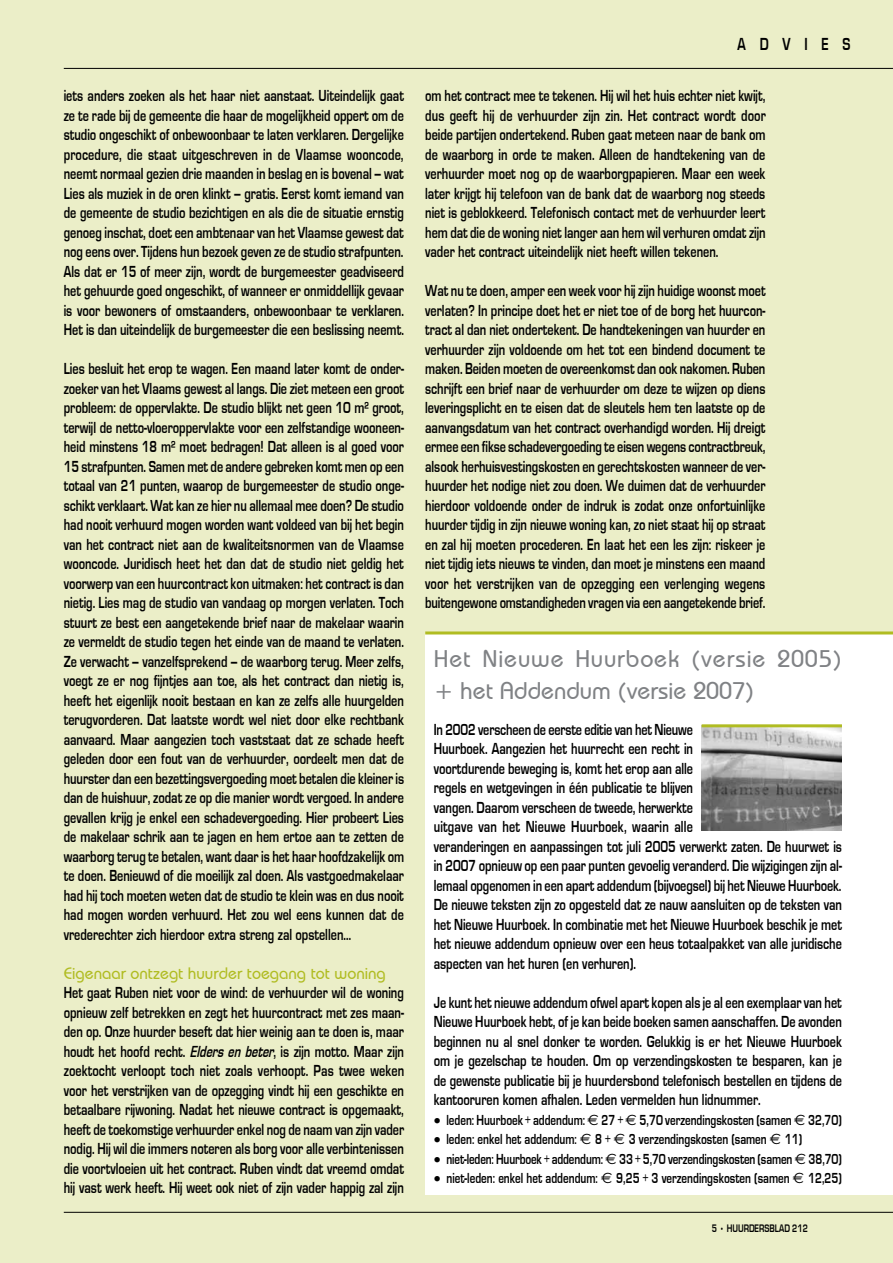
<style>
.page{position:relative;width:893px;height:1263px;background:#ebeec8}
.page>*{position:absolute;margin:0;border:0;box-sizing:border-box;transform-origin:0 0}
.t1{font:500 24px/32.4px "Bauhaus IT Cby BT";letter-spacing:.035em;color:#808285}
.t2{font:18px "Eurose Cond";color:#000}
.t3{font:16.5px/19.5px "Eurose Cond";color:#000;text-align:justify}
.t4{font:500 16.5px "Bauhaus IT Cby BT";color:#b0bc22}
.t5{font:15px "Eurose Cond";color:#000}
.t6{font:11.25px "Eurose Cond";color:#000}
.s1{font-style:italic}
.s2{font-family:"Euro Sans"}
</style>
<div class="page">
<hr style="left:64px;top:1212px;width:829px;height:1px;background:#000">
<hr style="left:64px;top:68px;width:829px;height:1px;background:#000">
<div style="left:425px;top:632px;width:468px;height:563px;background:#fff"></div>
<hr style="left:425px;top:631px;width:468px;height:3px;background:#b0bc22">
<img style="left:702px;top:727px;width:140px;height:103px">
<hr style="left:702px;top:724px;width:140px;height:3px;background:#b0bc22">
<p class="t3" style="left:64px;top:86px;width:342px">iets anders zoeken als het haar niet aanstaat. Uiteindelijk gaat ze te rade bij de gemeente die haar de mogelijkheid oppert om de studio ongeschikt of onbewoonbaar te laten verklaren. Dergelijke procedure, die staat uitgeschreven in de Vlaamse wooncode, neemt normaal gezien drie maanden in beslag en is bovenal – wat Lies als muziek in de oren klinkt – gratis. Eerst komt iemand van de gemeente de studio bezichtigen en als die de situatie ernstig genoeg inschat, doet een ambtenaar van het Vlaamse gewest dat nog eens over. Tijdens hun bezoek geven ze de studio strafpunten.<br>Als dat er 15 of meer zijn, wordt de burgemeester geadviseerd het gehuurde goed ongeschikt, of wanneer er onmiddellijk gevaar is voor bewoners of omstaanders, onbewoonbaar te verklaren.<br>Het is dan uiteindelijk de burgemeester die een beslissing neemt.</p>
<p class="t3" style="left:64px;top:359px;width:342px">Lies besluit het erop te wagen. Een maand later komt de onder&shy;zoeker van het Vlaams gewest al langs. Die ziet meteen een groot probleem: de oppervlakte. De studio blijkt net geen 10 m² groot, terwijl de netto-vloeroppervlakte voor een zelfstandige wooneen&shy;heid minstens 18 m² moet bedragen! Dat alleen is al goed voor 15 strafpunten. Samen met de andere gebreken komt men op een totaal van 21 punten, waarop de burgemeester de studio onge&shy;schikt verklaart. Wat kan ze hier nu allemaal mee doen? De studio had nooit verhuurd mogen worden want voldeed van bij het begin van het contract niet aan de kwaliteitsnormen van de Vlaamse wooncode. Juridisch heet het dan dat de studio niet geldig het voorwerp van een huurcontract kon uitmaken: het contract is dan nietig. Lies mag de studio van vandaag op morgen verlaten. Toch stuurt ze best een aangetekende brief naar de makelaar waarin ze vermeldt de studio tegen het einde van de maand te verlaten.<br>Ze verwacht – vanzelfsprekend – de waarborg terug. Meer zelfs, voegt ze er nog fijntjes aan toe, als het contract dan nietig is, heeft het eigenlijk nooit bestaan en kan ze zelfs alle huurgelden terugvorderen. Dat laatste wordt wel niet door elke rechtbank aanvaard. Maar aangezien toch vaststaat dat ze schade heeft geleden door een fout van de verhuurder, oordeelt men dat de huurster dan een bezettingsvergoeding moet betalen die kleiner is dan de huishuur, zodat ze op die manier wordt vergoed. In andere gevallen krijg je enkel een schadevergoeding. Hier probeert Lies de makelaar schrik aan te jagen en hem ertoe aan te zetten de waarborg terug te betalen, want daar is het haar hoofdzakelijk om te doen. Benieuwd of die moeilijk zal doen. Als vastgoedmakelaar had hij toch moeten weten dat de studio te klein was en dus nooit had mogen worden verhuurd. Het zou wel eens kunnen dat de vrederechter zich hierdoor extra streng zal opstellen…</p>
<p class="t4" style="left:64px;top:963px;width:324px">Eigenaar ontzegt huurder toegang tot woning</p>
<p class="t3" style="left:64px;top:983px;width:342px">Het gaat Ruben niet voor de wind: de verhuurder wil de woning opnieuw zelf betrekken en zegt het huurcontract met zes maan&shy;den op. Onze huurder beseft dat hier weinig aan te doen is, maar houdt het hoofd recht. <span class="s1">Elders en beter</span>, is zijn motto. Maar zijn zoektocht verloopt toch niet zoals verhoopt. Pas twee weken voor het verstrijken van de opzegging vindt hij een geschikte en betaalbare rijwoning. Nadat het nieuwe contract is opgemaakt, heeft de toekomstige verhuurder enkel nog de naam van zijn vader nodig. Hij wil die immers noteren als borg voor alle verbintenissen die voortvloeien uit het contract. Ruben vindt dat vreemd omdat hij vast werk heeft. Hij weet ook niet of zijn vader happig zal zijn</p>
<p class="t2" style="left:737px;top:34px;width:114px">AD V I ES</p>
<p class="t3" style="left:425px;top:86px;width:342px">om het contract mee te tekenen. Hij wil het huis echter niet kwijt, dus geeft hij de verhuurder zijn zin. Het contract wordt door beide partijen ondertekend. Ruben gaat meteen naar de bank om de waarborg in orde te maken. Alleen de handtekening van de verhuurder moet nog op de waarborgpapieren. Maar een week later krijgt hij telefoon van de bank dat de waarborg nog steeds niet is geblokkeerd. Telefonisch contact met de verhuurder leert hem dat die de woning niet langer aan hem wil verhuren omdat zijn vader het contract uiteindelijk niet heeft willen tekenen.</p>
<p class="t3" style="left:425px;top:281px;width:342px">Wat nu te doen, amper een week voor hij zijn huidige woonst moet verlaten? In principe doet het er niet toe of de borg het huurcon&shy;tract al dan niet ondertekent. De handtekeningen van huurder en verhuurder zijn voldoende om het tot een bindend document te maken. Beiden moeten de overeenkomst dan ook nakomen. Ruben schrijft een brief naar de verhuurder om deze te wijzen op diens leveringsplicht en te eisen dat de sleutels hem ten laatste op de aanvangsdatum van het contract overhandigd worden. Hij dreigt ermee een fikse schadevergoeding te eisen wegens contractbreuk, alsook herhuisvestingskosten en gerechtskosten wanneer de ver&shy;huurder het nodige niet zou doen. We duimen dat de verhuurder hierdoor voldoende onder de indruk is zodat onze onfortuinlijke huurder tijdig in zijn nieuwe woning kan, zo niet staat hij op straat en zal hij moeten procederen. En laat het een les zijn: riskeer je niet tijdig iets nieuws te vinden, dan moet je minstens een maand voor het verstrijken van de opzegging een verlenging wegens buitengewone omstandigheden vragen via een aangetekende brief.</p>
<h1 class="t1" style="left:434px;top:642px;width:410px">Het Nieuwe Huurboek (versie 2005) + het Addendum (versie 2007)</h1>
<p class="t3" style="left:434px;top:720px;width:410px;text-align:left">In 2002 verscheen de eerste editie van het Nieuwe<br>Huurboek. Aangezien het huurrecht een recht in<br>voortdurende beweging is, komt het erop aan alle<br>regels en wetgevingen in één publicatie te blijven<br>vangen. Daarom verscheen de tweede, herwerkte<br>uitgave van het Nieuwe Huurboek, waarin alle<br>veranderingen en aanpassingen tot juli 2005 verwerkt zaten. De huurwet is in 2007 opnieuw op een paar punten gevoelig veranderd. Die wijzigingen zijn al&shy;lemaal opgenomen in een apart addendum (bijvoegsel) bij het Nieuwe Huurboek.<br>De nieuwe teksten zijn zo opgesteld dat ze nauw aansluiten op de teksten van het Nieuwe Huurboek. In combinatie met het Nieuwe Huurboek beschik je met het nieuwe addendum opnieuw over een heus totaalpakket van alle juridische aspecten van het huren (en verhuren).</p>
<p class="t3" style="left:434px;top:993px;width:410px">Je kunt het nieuwe addendum ofwel apart kopen als je al een exemplaar van het Nieuwe Huurboek hebt, of je kan beide boeken samen aanschaffen. De avonden beginnen nu al snel donker te worden. Gelukkig is er het Nieuwe Huurboek om je gezelschap te houden. Om op verzendingskosten te besparen, kan je de gewenste publicatie bij je huurdersbond telefonisch bestellen en tijdens de kantooruren komen afhalen. Leden vermelden hun lidnummer.</p>
<p class="t5" style="left:434px;top:1112px;width:410px">• leden: Huurboek + addendum: <span class="s2">E</span> 27 + <span class="s2">E</span> 5,70 verzendingskosten (samen <span class="s2">E</span> 32,70)</p>
<p class="t5" style="left:434px;top:1131px;width:370px">• leden: enkel het addendum: <span class="s2">E</span> 8 + <span class="s2">E</span> 3 verzendingskosten (samen <span class="s2">E</span> 11)</p>
<p class="t5" style="left:434px;top:1151px;width:410px">• niet-leden: Huurboek + addendum: <span class="s2">E</span> 33 + 5,70 verzendingskosten (samen <span class="s2">E</span> 38,70)</p>
<p class="t5" style="left:434px;top:1170px;width:410px">• niet-leden: enkel het addendum: <span class="s2">E</span> 9,25 + 3 verzendingskosten (samen <span class="s2">E</span> 12,25)</p>
<p class="t6" style="left:712px;top:1222px;width:98px">5 • Huurdersblad 212</p>
</div>
